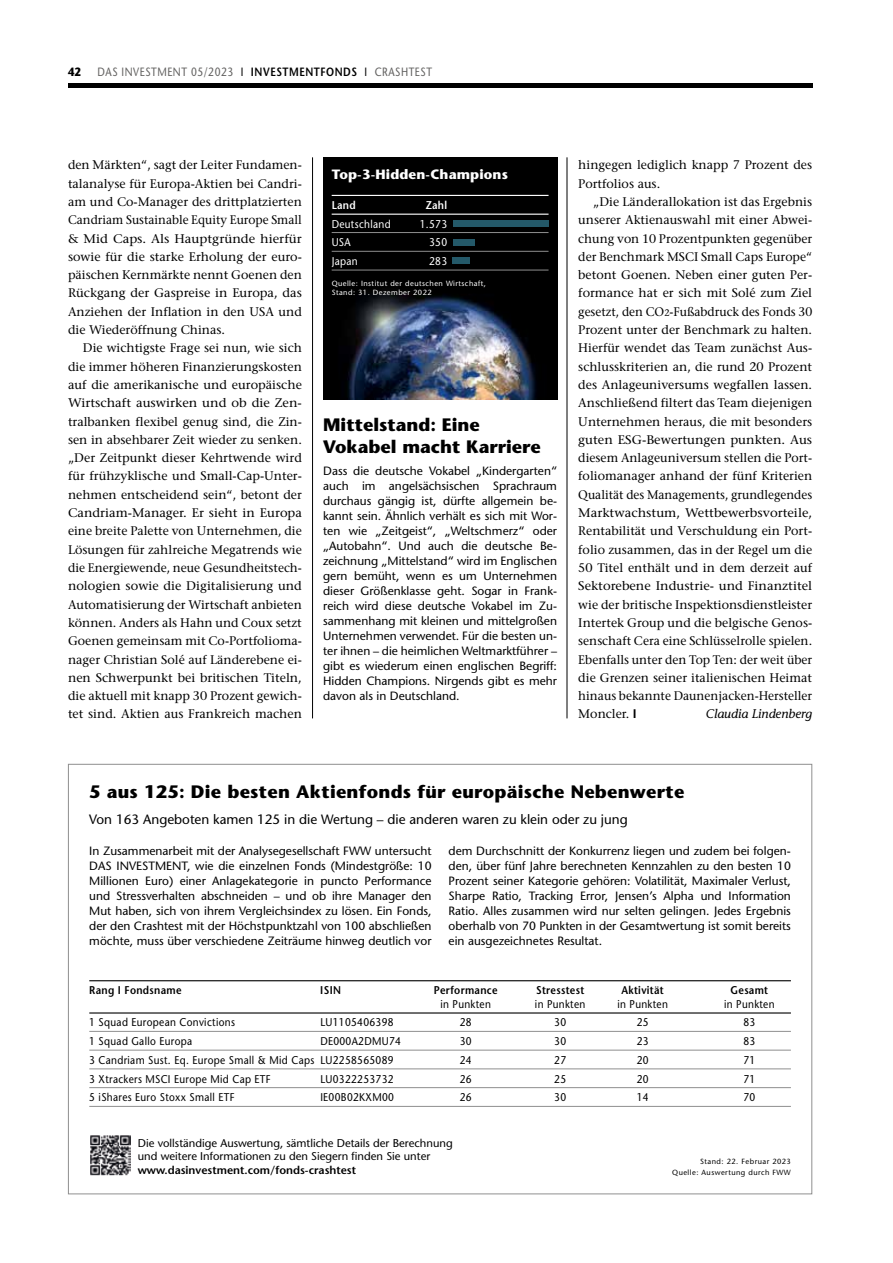
<style>
.page{position:relative;width:893px;height:1263px;background:#fff}
.page>*{position:absolute;margin:0;border:0;box-sizing:border-box;transform-origin:0 0}
.t1{font:700 18px/22.5px "Stone Sans Std";letter-spacing:.015em;color:#000}
.t2{font:500 13.5px "Stone Sans Std";color:#000}
.t3{font:700 13.5px "Stone Sans Std";letter-spacing:.01em;color:#fff}
.t4{font:500 12.45px/18.3px "Stone Serif Std";color:#000;text-align:justify}
.t5{font:italic 500 12.45px "Stone Informal Std";color:#000}
.t6{font:500 12px/15px "Stone Sans Std";color:#000;text-align:justify}
.t7{font:500 12px "Stone Sans Std";letter-spacing:.05em;color:#626160;scale:.85 1}
.t8{font:700 12px "Stone Sans Std";color:#000;scale:.85 1}
.t9{font:500 11.25px "Stone Sans Std";letter-spacing:.03em;color:#000;scale:.9 1}
.t10{font:500 11.25px/13.5px "Stone Sans Std";color:#000}
.t11{font:600 11.25px "Stone Sans Std";letter-spacing:.03em;color:#000;scale:.9 1}
.t12{font:600 11.25px "Stone Sans Std";color:#000}
.t13{font:500 11.25px "Stone Sans Std";letter-spacing:.03em;color:#fff;scale:.9 1}
.t14{font:600 11.25px "Stone Sans Std";letter-spacing:.03em;color:#fff;scale:.9 1}
.t15{font:500 7.5px/9px "Stone Sans Std";letter-spacing:.06em;color:#fff}
.t16{font:500 7.5px "Stone Sans Std";letter-spacing:.06em;color:#000}
.s1{color:#000}
.s2{font-weight:600;color:#000}
.s3{font-size:9.45px}
.s4{font-family:"Stone Sans Std";font-weight:600}
</style>
<div class="page">
<hr style="left:68px;top:84px;width:744px;height:4px;background:#000">
<img style="left:323px;top:157px;width:234px;height:243px">
<img style="left:90px;top:1135px;width:40px;height:41px">
<hr style="left:89px;top:980px;width:702px;height:1px;background:#000">
<hr style="left:89px;top:1012px;width:702px;height:1px;background:#000">
<hr style="left:89px;top:1031px;width:702px;height:1px;background:#8f8f8f">
<hr style="left:89px;top:1050px;width:702px;height:1px;background:#8f8f8f">
<hr style="left:89px;top:1068px;width:702px;height:1px;background:#8f8f8f">
<hr style="left:89px;top:1087px;width:702px;height:1px;background:#8f8f8f">
<hr style="left:89px;top:1106px;width:702px;height:1px;background:#8f8f8f">
<hr style="left:332px;top:195px;width:217px;height:1px;background:#fff">
<hr style="left:332px;top:214px;width:217px;height:1px;background:#fff">
<hr style="left:332px;top:232px;width:217px;height:1px;background:#8f8f8f">
<hr style="left:332px;top:251px;width:217px;height:1px;background:#8f8f8f">
<hr style="left:332px;top:270px;width:217px;height:1px;background:#8f8f8f">
<hr style="left:312px;top:157px;width:1px;height:561px;background:#000">
<hr style="left:567px;top:157px;width:1px;height:561px;background:#000">
<div style="left:453px;top:220px;width:96px;height:7px;background:#245969"></div>
<div style="left:453px;top:239px;width:21px;height:6px;background:#245969"></div>
<div style="left:453px;top:258px;width:17px;height:6px;background:#245969"></div>
<p class="t8" style="left:68px;top:64px;width:17px">42</p>
<p class="t7" style="left:98px;top:64px;width:395px">DAS INVESTMENT 05/2023 <span class="s1">I</span> <span class="s2">INVESTMENTFONDS</span> <span class="s1">I</span> CRASHTEST</p>
<p class="t4" style="left:68px;top:156px;width:235px">den Märkten“, sagt der Leiter Fundamen&shy;talanalyse für Europa-Aktien bei Candri&shy;am und Co-Manager des drittplatzierten Candriam Sustainable Equity Europe Small &amp; Mid Caps. Als Hauptgründe hierfür sowie für die starke Erholung der euro&shy;päischen Kernmärkte nennt Goenen den Rückgang der Gaspreise in Europa, das Anziehen der Inflation in den USA und die Wiederöffnung Chinas.</p>
<p class="t4" style="left:68px;top:339px;width:235px;text-indent:15px">Die wichtigste Frage sei nun, wie sich die immer höheren Finanzierungskosten auf die amerikanische und europäische Wirtschaft auswirken und ob die Zen&shy;tralbanken flexibel genug sind, die Zin&shy;sen in absehbarer Zeit wieder zu senken. „Der Zeitpunkt dieser Kehrtwende wird für frühzyklische und Small-Cap-Unter&shy;nehmen entscheidend sein“, betont der Candriam-Manager. Er sieht in Europa eine breite Palette von Unternehmen, die Lösungen für zahlreiche Megatrends wie die Energiewende, neue Gesundheitstech&shy;nologien sowie die Digitalisierung und Automatisierung der Wirtschaft anbieten können. Anders als Hahn und Coux setzt Goenen gemeinsam mit Co-Portfolioma&shy;nager Christian Solé auf Länderebene ei&shy;nen Schwerpunkt bei britischen Titeln, die aktuell mit knapp 30 Prozent gewich&shy;tet sind. Aktien aus Frankreich machen</p>
<p class="t3" style="left:332px;top:166px;width:178px">Top-3-Hidden-Champions</p>
<p class="t14" style="left:332px;top:198px;width:28px">Land</p>
<p class="t14" style="left:426px;top:198px;width:25px">Zahl</p>
<p class="t13" style="left:332px;top:217px;width:67px">Deutschland</p>
<p class="t13" style="left:420px;top:217px;width:32px">1.573</p>
<p class="t13" style="left:332px;top:236px;width:23px">USA</p>
<p class="t13" style="left:429px;top:236px;width:22px">350</p>
<p class="t13" style="left:332px;top:254px;width:30px">Japan</p>
<p class="t13" style="left:429px;top:254px;width:22px">283</p>
<p class="t15" style="left:332px;top:279px;width:156px">Quelle: Institut der deutschen Wirtschaft,<br>Stand: 31. Dezember 2022</p>
<h1 class="t1" style="left:323px;top:413px;width:219px">Mittelstand: Eine<br>Vokabel macht Karriere</h1>
<p class="t6" style="left:323px;top:463px;width:235px">Dass die deutsche Vokabel „Kindergarten“ auch im angelsächsischen Sprachraum durchaus gängig ist, dürfte allgemein be&shy;kannt sein. Ähnlich verhält es sich mit Wor&shy;ten wie „Zeitgeist“, „Weltschmerz“ oder „Autobahn“. Und auch die deutsche Be&shy;zeichnung „Mittelstand“ wird im Englischen gern bemüht, wenn es um Unternehmen dieser Größenklasse geht. Sogar in Frank&shy;reich wird diese deutsche Vokabel im Zu&shy;sammenhang mit kleinen und mittelgroßen Unternehmen verwendet. Für die besten un&shy;ter ihnen – die heimlichen Weltmarktführer – gibt es wiederum einen englischen Begriff:<br>Hidden Champions. Nirgends gibt es mehr davon als in Deutschland.</p>
<p class="t4" style="left:578px;top:156px;width:235px">hingegen lediglich knapp 7 Prozent des<br>Portfolios aus.</p>
<p class="t4" style="left:578px;top:192px;width:235px;text-indent:15px">„Die Länderallokation ist das Ergebnis unserer Aktienauswahl mit einer Abwei&shy;chung von 10 Prozentpunkten gegenüber der Benchmark MSCI Small Caps Europe“ betont Goenen. Neben einer guten Per&shy;formance hat er sich mit Solé zum Ziel gesetzt, den CO<span class="s3">2</span>-Fußabdruck des Fonds 30<br>Prozent unter der Benchmark zu halten.<br>Hierfür wendet das Team zunächst Aus&shy;schlusskriterien an, die rund 20 Prozent des Anlageuniversums wegfallen lassen.<br>Anschließend filtert das Team diejenigen Unternehmen heraus, die mit besonders guten ESG-Bewertungen punkten. Aus diesem Anlageuniversum stellen die Port&shy;foliomanager anhand der fünf Kriterien Qualität des Managements, grundlegendes Marktwachstum, Wettbewerbsvorteile, Rentabilität und Verschuldung ein Port&shy;folio zusammen, das in der Regel um die 50 Titel enthält und in dem derzeit auf Sektorebene Industrie- und Finanztitel wie der britische Inspektionsdienstleister Intertek Group und die belgische Genos&shy;senschaft Cera eine Schlüsselrolle spielen.<br>Ebenfalls unter den Top Ten: der weit über die Grenzen seiner italienischen Heimat hinaus bekannte Daunenjacken-Hersteller Moncler. <span class="s4">I</span></p>
<p class="t5" style="left:706px;top:707px;width:108px">Claudia Lindenberg</p>
<h1 class="t1" style="left:89px;top:781px;width:597px">5 aus 125: Die besten Aktienfonds für europäische Nebenwerte</h1>
<p class="t2" style="left:89px;top:811px;width:540px">Von 163 Angeboten kamen 125 in die Wertung – die anderen waren zu klein oder zu jung</p>
<p class="t6" style="left:89px;top:843px;width:344px">In Zusammenarbeit mit der Analysegesellschaft FWW untersucht DAS INVESTMENT, wie die einzelnen Fonds (Mindestgröße: 10<br>Millionen Euro) einer Anlagekategorie in puncto Performance und Stressverhalten abschneiden – und ob ihre Manager den Mut haben, sich von ihrem Vergleichsindex zu lösen. Ein Fonds, der den Crashtest mit der Höchstpunktzahl von 100 abschließen möchte, muss über verschiedene Zeiträume hinweg deutlich vor</p>
<p class="t6" style="left:449px;top:843px;width:344px">dem Durchschnitt der Konkurrenz liegen und zudem bei folgen&shy;den, über fünf Jahre berechneten Kennzahlen zu den besten 10<br>Prozent seiner Kategorie gehören: Volatilität, Maximaler Verlust, Sharpe Ratio, Tracking Error, Jensen’s Alpha und Information Ratio. Alles zusammen wird nur selten gelingen. Jedes Ergebnis oberhalb von 70 Punkten in der Gesamtwertung ist somit bereits ein ausgezeichnetes Resultat.</p>
<p class="t11" style="left:89px;top:983px;width:104px">Rang I Fondsname</p>
<p class="t11" style="left:320px;top:983px;width:24px">ISIN</p>
<p class="t11" style="left:434px;top:983px;width:73px">Performance</p>
<p class="t11" style="left:536px;top:983px;width:55px">Stresstest</p>
<p class="t11" style="left:621px;top:983px;width:49px">Aktivität</p>
<p class="t11" style="left:730px;top:983px;width:43px">Gesamt</p>
<p class="t9" style="left:440px;top:997px;width:58px">in Punkten</p>
<p class="t9" style="left:535px;top:997px;width:58px">in Punkten</p>
<p class="t9" style="left:617px;top:997px;width:58px">in Punkten</p>
<p class="t9" style="left:724px;top:997px;width:58px">in Punkten</p>
<p class="t9" style="left:89px;top:1016px;width:163px">1 Squad European Convictions</p>
<p class="t9" style="left:320px;top:1016px;width:83px">LU1105406398</p>
<p class="t9" style="left:460px;top:1016px;width:15px">28</p>
<p class="t9" style="left:554px;top:1016px;width:15px">30</p>
<p class="t9" style="left:637px;top:1016px;width:15px">25</p>
<p class="t9" style="left:743px;top:1016px;width:15px">83</p>
<p class="t9" style="left:89px;top:1034px;width:116px">1 Squad Gallo Europa</p>
<p class="t9" style="left:320px;top:1034px;width:91px">DE000A2DMU74</p>
<p class="t9" style="left:460px;top:1034px;width:15px">30</p>
<p class="t9" style="left:554px;top:1034px;width:15px">30</p>
<p class="t9" style="left:637px;top:1034px;width:15px">23</p>
<p class="t9" style="left:743px;top:1034px;width:15px">83</p>
<p class="t9" style="left:89px;top:1053px;width:340px">3 Candriam Sust. Eq. Europe Small &amp; Mid Caps LU2258565089</p>
<p class="t9" style="left:460px;top:1053px;width:15px">24</p>
<p class="t9" style="left:554px;top:1053px;width:15px">27</p>
<p class="t9" style="left:637px;top:1053px;width:15px">20</p>
<p class="t9" style="left:743px;top:1053px;width:15px">71</p>
<p class="t9" style="left:89px;top:1072px;width:203px">3 Xtrackers MSCI Europe Mid Cap ETF</p>
<p class="t9" style="left:320px;top:1072px;width:83px">LU0322253732</p>
<p class="t9" style="left:460px;top:1072px;width:15px">26</p>
<p class="t9" style="left:554px;top:1072px;width:15px">25</p>
<p class="t9" style="left:637px;top:1072px;width:15px">20</p>
<p class="t9" style="left:743px;top:1072px;width:15px">71</p>
<p class="t9" style="left:89px;top:1091px;width:163px">5 iShares Euro Stoxx Small ETF</p>
<p class="t9" style="left:320px;top:1091px;width:83px">IE00B02KXM00</p>
<p class="t9" style="left:460px;top:1091px;width:15px">26</p>
<p class="t9" style="left:554px;top:1091px;width:15px">30</p>
<p class="t9" style="left:637px;top:1091px;width:15px">14</p>
<p class="t9" style="left:743px;top:1091px;width:15px">70</p>
<p class="t10" style="left:138px;top:1136px;width:317px">Die vollständige Auswertung, sämtliche Details der Berechnung und weitere Informationen zu den Siegern finden Sie unter</p>
<p class="t12" style="left:138px;top:1163px;width:220px">www.dasinvestment.com/fonds-crashtest</p>
<p class="t16" style="left:672px;top:1168px;width:120px">Quelle: Auswertung durch FWW</p>
<p class="t16" style="left:700px;top:1157px;width:92px">Stand: 22. Februar 2023</p>
</div>
